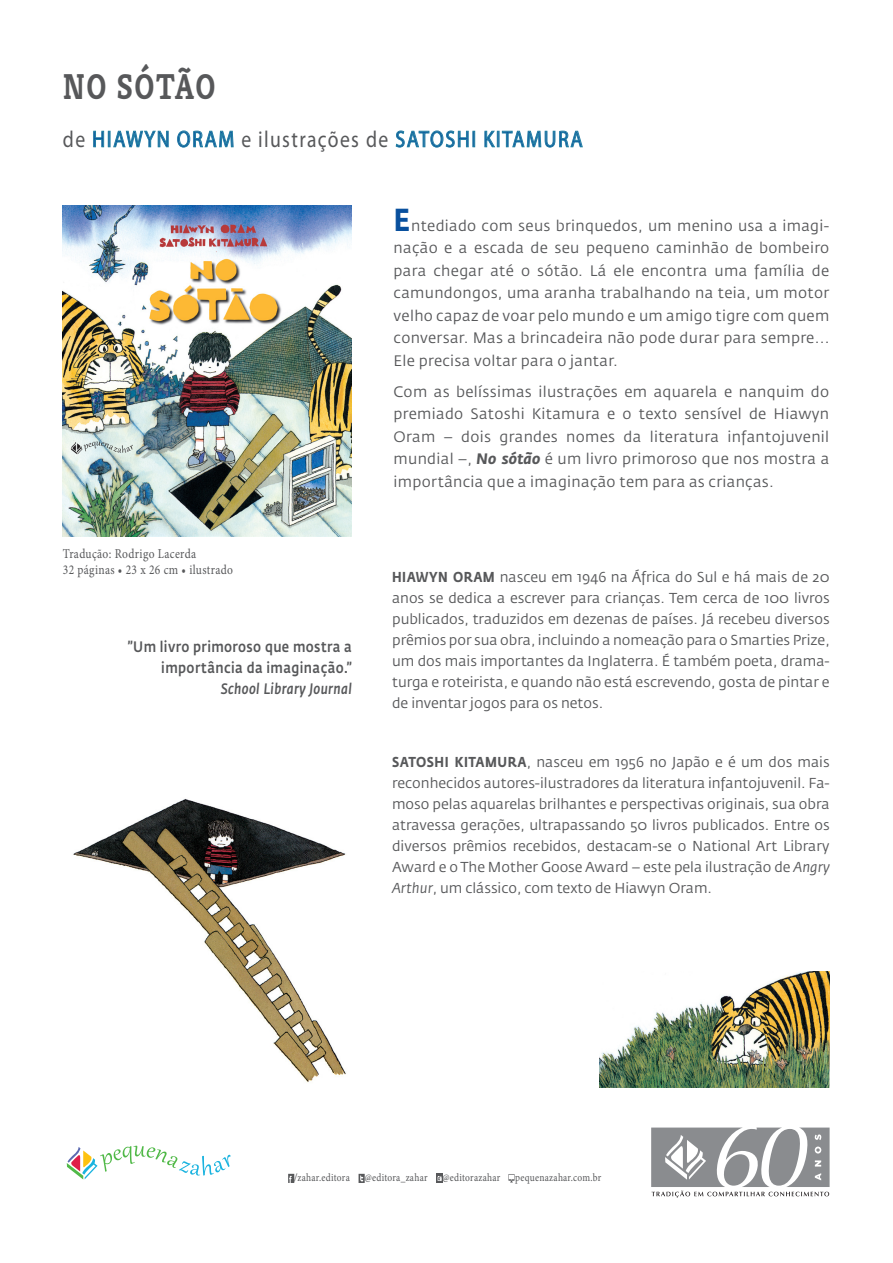
<style>
.page{position:relative;width:893px;height:1263px;background:#fff}
.page>*{position:absolute;margin:0;border:0;box-sizing:border-box;transform-origin:0 0}
.t1{font:700 36px "Kreon";letter-spacing:.04em;color:#57585a;scale:.85 1}
.t2{font:23.1px "Myriad Pro";letter-spacing:.085em;color:#09509e;scale:.85 1}
.t3{font:15px/22.5px "Fedra Sans Std";letter-spacing:.02em;color:#57585a;text-align:justify}
.t4{font:500 15px/21px "Fedra Sans Std";letter-spacing:.03em;color:#57585a;text-align:right;scale:.85 1}
.t5{font:14.25px/21px "Fedra Sans Std";color:#57585a;text-align:justify}
.t6{font:13.5px "Minion Pro";letter-spacing:.03em;color:#57585a;scale:.85 1}
.t7{font:11.1px "Minion Pro";letter-spacing:.03em;color:#57585a;scale:.85 1}
.s1{color:#57585a}
.s2{font-style:italic}
.s3{font-weight:700;font-size:31.5px;color:#09509e}
.s4{font-weight:700;font-style:italic}
.s5{font-weight:700}
.s6{font-family:"Myriad Pro"}
</style>
<div class="page">
<svg style="left:93px;top:130px;width:76px;height:18px"></svg>
<svg style="left:177px;top:130px;width:57px;height:18px"></svg>
<svg style="left:395px;top:130px;width:80px;height:18px"></svg>
<svg style="left:484px;top:130px;width:99px;height:18px"></svg>
<svg style="left:67px;top:1146px;width:163px;height:33px"></svg>
<svg style="left:288px;top:1174px;width:6px;height:9px"></svg>
<svg style="left:359px;top:1174px;width:6px;height:9px"></svg>
<div style="left:437px;top:1174px;width:6px;height:9px;background:#57585a"></div>
<svg style="left:438px;top:1176px;width:4px;height:5px"></svg>
<svg style="left:508px;top:1174px;width:7px;height:8px"></svg>
<svg style="left:651px;top:1127px;width:178px;height:71px"></svg>
<img style="left:63px;top:206px;width:288px;height:330px">
<img style="left:73px;top:798px;width:273px;height:285px">
<img style="left:599px;top:972px;width:230px;height:115px">
<p class="t1" style="left:63px;top:64px;width:181px">NO SÓTÃO</p>
<p class="t2" style="left:63px;top:125px;width:613px"><span class="s1">de</span> HIAWYN ORAM <span class="s1">e ilustrações de</span> SATOSHI KITAMURA</p>
<p class="t6" style="left:63px;top:544px;width:158px">Tradução: Rodrigo Lacerda</p>
<p class="t6" style="left:63px;top:561px;width:202px">32 páginas • 23 x 26 cm • ilustrado</p>
<p class="t4" style="left:127px;top:636px;width:266px">”Um livro primoroso que mostra a importância da imaginação.”<br><span class="s2">School Library Journal</span></p>
<p class="t3" style="left:394px;top:214px;width:437px"><span class="s3">E</span>ntediado com seus brinquedos, um menino usa a imagi&shy;nação e a escada de seu pequeno caminhão de bombeiro para chegar até o sótão. Lá ele encontra uma família de camundongos, uma aranha trabalhando na teia, um motor velho capaz de voar pelo mundo e um amigo tigre com quem conversar. Mas a brincadeira não pode durar para sempre...<br>Ele precisa voltar para o jantar.</p>
<p class="t3" style="left:394px;top:380px;width:437px">Com as belíssimas ilustrações em aquarela e nanquim do premiado Satoshi Kitamura e o texto sensível de Hiawyn Oram – dois grandes nomes da literatura infantojuvenil mundial –, <span class="s4">No sótão</span> é um livro primoroso que nos mostra a importância que a imaginação tem para as crianças.</p>
<p class="t5" style="left:392px;top:566px;width:439px"><span class="s5">HIAWYN ORAM</span> nasceu em 1946 na África do Sul e há mais de 20 anos se dedica a escrever para crianças. Tem cerca de 100 livros publicados, traduzidos em dezenas de países. Já recebeu diversos prêmios por sua obra, incluindo a nomeação para o Smarties Prize, um dos mais importantes da Inglaterra. É também poeta, drama&shy;turga e roteirista, e quando não está escrevendo, gosta de pintar e de inventar jogos para os netos.</p>
<p class="t5" style="left:392px;top:751px;width:439px"><span class="s5">SATOSHI KITAMURA</span>, nasceu em 1956 no Japão e é um dos mais reconhecidos autores-ilustradores da literatura infantojuvenil. Fa&shy;moso pelas aquarelas brilhantes e perspectivas originais, sua obra atravessa gerações, ultrapassando 50 livros publicados. Entre os diversos prêmios recebidos, destacam-se o National Art Library Award e o The Mother Goose Award – este pela ilustração de <span class="s2">Angry Arthur</span>, um clássico, com texto de Hiawyn Oram.</p>
<p class="t7" style="left:294px;top:1170px;width:67px"><span class="s6">/</span>zahar.editora</p>
<p class="t7" style="left:365px;top:1170px;width:75px">@editora_zahar</p>
<p class="t7" style="left:442px;top:1170px;width:70px">@editorazahar</p>
<p class="t7" style="left:515px;top:1170px;width:103px">pequenazahar.com.br</p>
</div>
